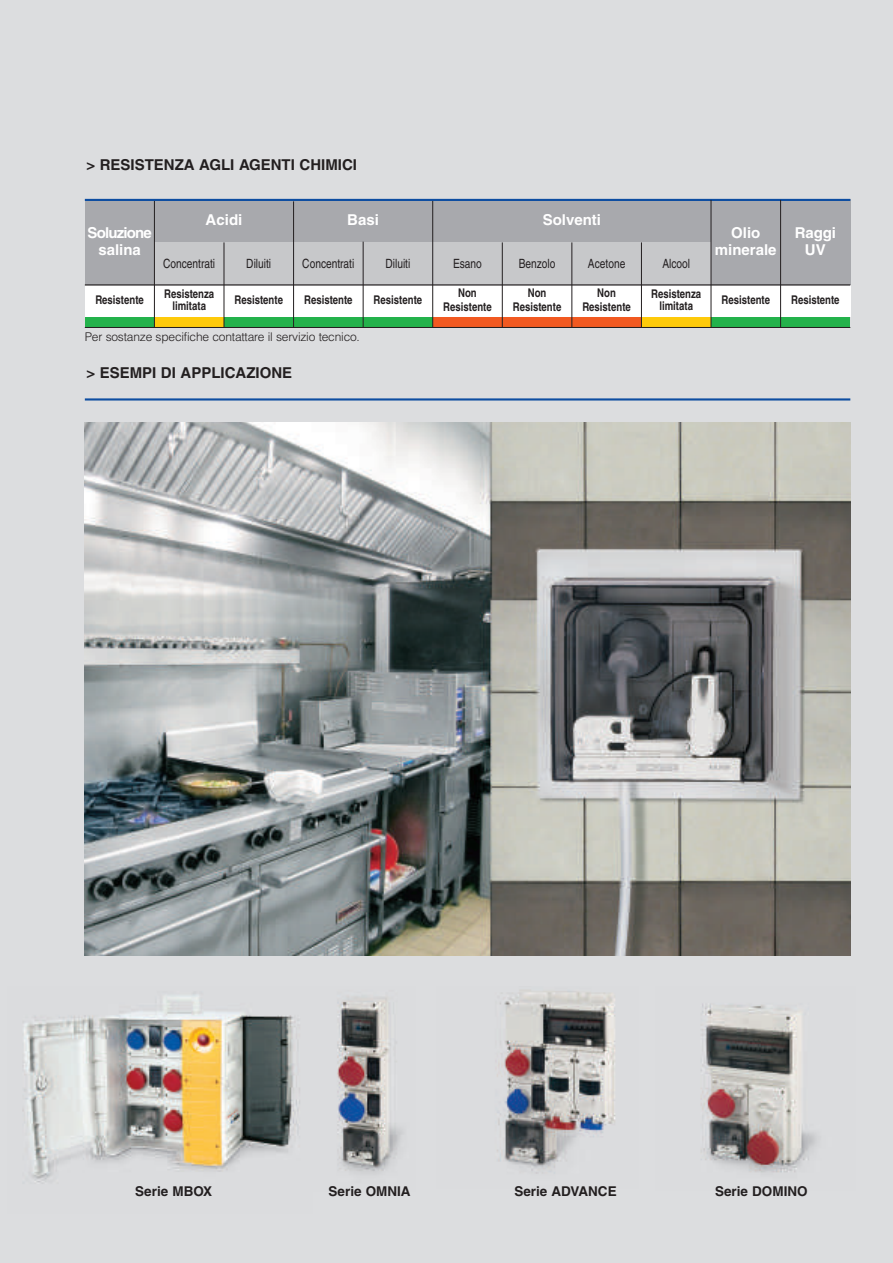
<style>
.page{position:relative;width:893px;height:1263px;background:#dcdddf}
.page>*{position:absolute;margin:0;border:0;box-sizing:border-box;transform-origin:0 0}
.t1{font:700 15px "Helvetica";color:#231f20}
.t2{font:700 15px/17.2px "Helvetica";color:#fff;text-align:center}
.t3{font:700 15px/17.2px "Helvetica";letter-spacing:-.055em;color:#fff;text-align:center}
.t4{font:700 13.5px "Helvetica";color:#231f20}
.t5{font:12.75px "Helvetica";color:#231f20;scale:.8 1}
.t6{font:700 12px/14.4px "Helvetica";color:#231f20;text-align:center;scale:.8 1}
.t7{font:300 12px "Helvetica";letter-spacing:-.015em;color:#231f20}
</style>
<div class="page">
<div style="left:85px;top:285px;width:765px;height:32px;background:#fff"></div>
<div style="left:85px;top:317px;width:69px;height:10px;background:#23b24b"></div>
<div style="left:154px;top:317px;width:70px;height:10px;background:#feca0a"></div>
<div style="left:224px;top:317px;width:70px;height:10px;background:#23b24b"></div>
<div style="left:294px;top:317px;width:69px;height:10px;background:#23b24b"></div>
<div style="left:363px;top:317px;width:70px;height:10px;background:#23b24b"></div>
<div style="left:433px;top:317px;width:69px;height:10px;background:#f15921"></div>
<div style="left:502px;top:317px;width:70px;height:10px;background:#f15921"></div>
<div style="left:572px;top:317px;width:69px;height:10px;background:#f15921"></div>
<div style="left:641px;top:317px;width:70px;height:10px;background:#feca0a"></div>
<div style="left:711px;top:317px;width:69px;height:10px;background:#23b24b"></div>
<div style="left:780px;top:317px;width:70px;height:10px;background:#23b24b"></div>
<img style="left:22px;top:996px;width:278px;height:188px">
<img style="left:337px;top:996px;width:66px;height:177px">
<img style="left:497px;top:990px;width:118px;height:184px">
<img style="left:701px;top:1004px;width:116px;height:169px">
<img style="left:85px;top:423px;width:765px;height:533px">
<div style="left:85px;top:200px;width:765px;height:85px;background:#a8a9ad"></div>
<div style="left:154px;top:242px;width:557px;height:43px;background:#c7c8ca"></div>
<hr style="left:85px;top:398px;width:765px;height:3px;background:#0d4da1">
<hr style="left:85px;top:327px;width:765px;height:1px;background:#231f20">
<hr style="left:154px;top:200px;width:1px;height:127px;background:#231f20">
<hr style="left:224px;top:242px;width:1px;height:85px;background:#231f20">
<hr style="left:293px;top:201px;width:1px;height:126px;background:#231f20">
<hr style="left:363px;top:242px;width:1px;height:85px;background:#231f20">
<hr style="left:432px;top:200px;width:1px;height:127px;background:#231f20">
<hr style="left:85px;top:199px;width:765px;height:2px;background:#0d4da1">
<hr style="left:85px;top:284px;width:765px;height:2px;background:#231f20">
<hr style="left:502px;top:242px;width:1px;height:85px;background:#231f20">
<hr style="left:571px;top:242px;width:1px;height:85px;background:#231f20">
<hr style="left:641px;top:242px;width:1px;height:85px;background:#231f20">
<hr style="left:711px;top:200px;width:1px;height:127px;background:#231f20">
<hr style="left:780px;top:200px;width:1px;height:127px;background:#231f20">
<p class="t1" style="left:86px;top:159px;width:272px">&gt; RESISTENZA AGLI AGENTI CHIMICI</p>
<p class="t3" style="left:88px;top:225px;width:66px">Soluzione salina</p>
<p class="t2" style="left:347px;top:212px;width:33px">Basi</p>
<p class="t2" style="left:543px;top:212px;width:60px">Solventi</p>
<p class="t2" style="left:206px;top:212px;width:38px">Acidi</p>
<p class="t5" style="left:163px;top:259px;width:67px">Concentrati</p>
<p class="t5" style="left:246px;top:259px;width:33px">Diluiti</p>
<p class="t5" style="left:302px;top:259px;width:67px">Concentrati</p>
<p class="t5" style="left:385px;top:259px;width:33px">Diluiti</p>
<p class="t5" style="left:453px;top:259px;width:38px">Esano</p>
<p class="t5" style="left:519px;top:259px;width:47px">Benzolo</p>
<p class="t5" style="left:588px;top:259px;width:48px">Acetone</p>
<p class="t5" style="left:662px;top:259px;width:36px">Alcool</p>
<p class="t2" style="left:715px;top:225px;width:63px">Olio minerale</p>
<p class="t2" style="left:795px;top:225px;width:43px">Raggi<br>UV</p>
<p class="t6" style="left:95px;top:294px;width:62px">Resistente</p>
<p class="t6" style="left:164px;top:289px;width:64px;line-height:12px">Resistenza limitata</p>
<p class="t6" style="left:234px;top:294px;width:62px">Resistente</p>
<p class="t6" style="left:304px;top:294px;width:62px">Resistente</p>
<p class="t6" style="left:374px;top:294px;width:62px">Resistente</p>
<p class="t6" style="left:443px;top:286px;width:62px">Non<br>Resistente</p>
<p class="t6" style="left:513px;top:286px;width:62px">Non<br>Resistente</p>
<p class="t6" style="left:582px;top:286px;width:62px">Non<br>Resistente</p>
<p class="t6" style="left:651px;top:289px;width:64px;line-height:12px">Resistenza limitata</p>
<p class="t6" style="left:721px;top:294px;width:62px">Resistente</p>
<p class="t6" style="left:791px;top:294px;width:62px">Resistente</p>
<p class="t7" style="left:85px;top:332px;width:277px">Per sostanze specifiche contattare il servizio tecnico.</p>
<p class="t1" style="left:86px;top:367px;width:207px">&gt; ESEMPI DI APPLICAZIONE</p>
<p class="t4" style="left:135px;top:1186px;width:78px">Serie MBOX</p>
<p class="t4" style="left:329px;top:1186px;width:84px">Serie OMNIA</p>
<p class="t4" style="left:514px;top:1186px;width:104px">Serie ADVANCE</p>
<p class="t4" style="left:715px;top:1186px;width:94px">Serie DOMINO</p>
</div>
